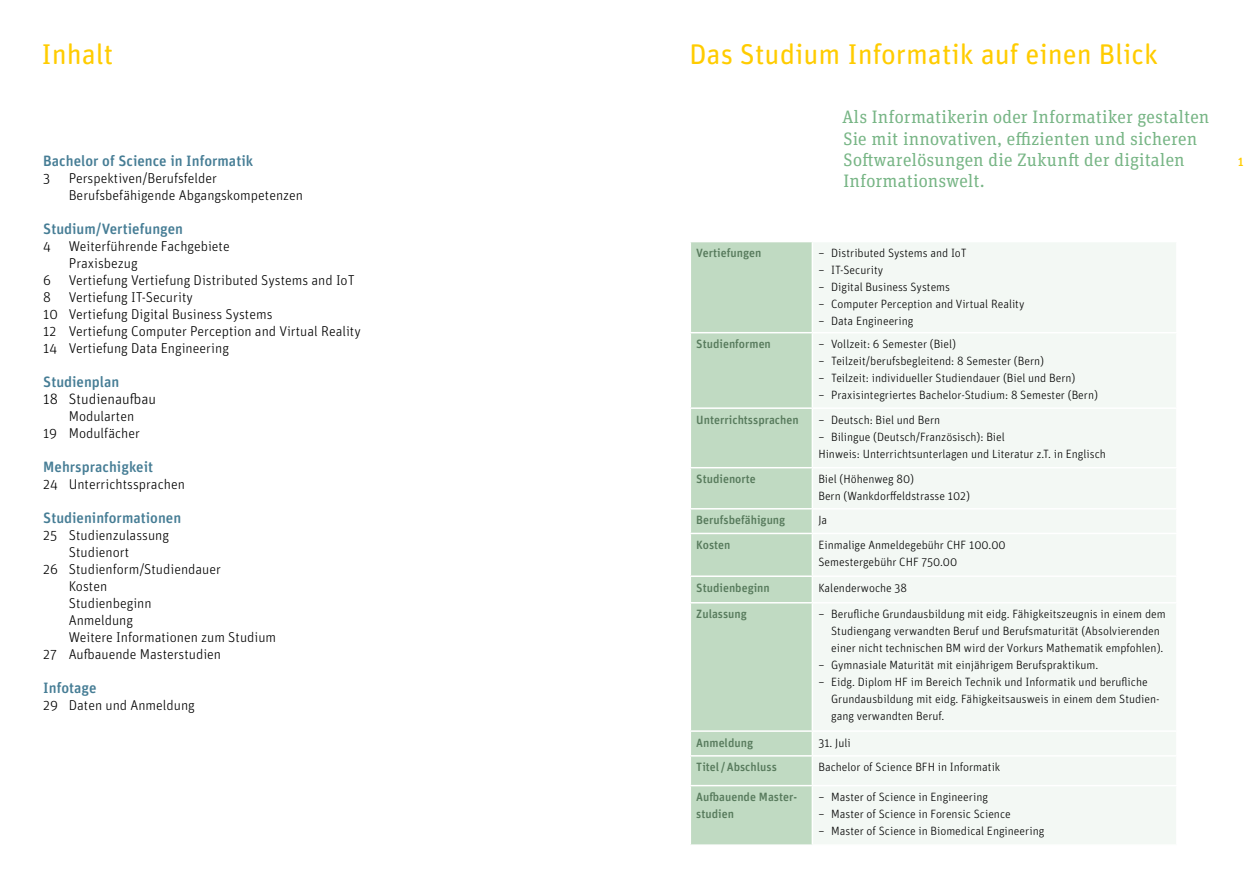
<style>
.page{position:relative;width:1259px;height:893px;background:#fff}
.page>*{position:absolute;margin:0;border:0;box-sizing:border-box;transform-origin:0 0}
.t1{font:28.5px "Unit Rounded Pro";color:#fc0}
.t2{font:18px/21.3px "Unit Slab Pro";letter-spacing:.01em;color:#77b585}
.t3{font:500 15px "Unit Rounded Pro";color:#467d95}
.t4{font:300 15px "Unit Rounded Pro";color:#000}
.t5{font:300 14.25px/17px "Unit Rounded Pro";color:#000}
.t6{font:300 12px/17px "Unit Rounded Pro";color:#000}
.t7{font:500 12px/17px "Unit Rounded Pro";color:#587b5d}
.t8{font:500 12px "Unit Rounded Pro";color:#fc0}
</style>
<div class="page">
<div style="left:691px;top:242px;width:120px;height:602px;background:#c0dac2"></div>
<div style="left:813px;top:243px;width:363px;height:601px;background:#f3f8f4"></div>
<hr style="left:689px;top:332px;width:123px;height:1px;background:#fff">
<hr style="left:689px;top:407px;width:123px;height:2px;background:#fff">
<hr style="left:689px;top:467px;width:123px;height:1px;background:#fff">
<hr style="left:689px;top:508px;width:123px;height:1px;background:#fff">
<hr style="left:689px;top:533px;width:123px;height:1px;background:#fff">
<hr style="left:689px;top:575px;width:123px;height:2px;background:#fff">
<hr style="left:689px;top:602px;width:123px;height:1px;background:#fff">
<hr style="left:689px;top:730px;width:123px;height:2px;background:#fff">
<hr style="left:689px;top:755px;width:123px;height:2px;background:#fff">
<hr style="left:689px;top:785px;width:123px;height:1px;background:#fff">
<hr style="left:812px;top:332px;width:365px;height:1px;background:#fff">
<hr style="left:812px;top:407px;width:365px;height:2px;background:#fff">
<hr style="left:812px;top:467px;width:365px;height:1px;background:#fff">
<hr style="left:812px;top:508px;width:365px;height:1px;background:#fff">
<hr style="left:812px;top:533px;width:365px;height:1px;background:#fff">
<hr style="left:812px;top:575px;width:365px;height:2px;background:#fff">
<hr style="left:812px;top:602px;width:365px;height:1px;background:#fff">
<hr style="left:812px;top:730px;width:365px;height:2px;background:#fff">
<hr style="left:812px;top:755px;width:365px;height:2px;background:#fff">
<hr style="left:812px;top:785px;width:365px;height:1px;background:#fff">
<h1 class="t1" style="left:41px;top:34px;width:73px">Inhalt</h1>
<h1 class="t1" style="left:689px;top:34px;width:470px">Das Studium Informatik auf einen Blick</h1>
<h2 class="t2" style="left:842px;top:106px;width:368px">Als Informatikerin oder Informatiker gestalten Sie mit innovativen, effizienten und sicheren Softwarelösungen die Zukunft der digitalen Informationswelt.</h2>
<p class="t3" style="left:43px;top:150px;width:211px">Bachelor of Science in Informatik</p>
<p class="t8" style="left:1237px;top:153px;width:8px">1</p>
<p class="t5" style="left:43px;top:169px;width:9px">3</p>
<p class="t5" style="left:69px;top:169px;width:236px">Perspektiven/Berufsfelder<br>Berufsbefähigende Abgangskompetenzen</p>
<p class="t3" style="left:43px;top:218px;width:141px">Studium/Vertiefungen</p>
<p class="t5" style="left:43px;top:237px;width:188px">4 Weiterführende Fachgebiete</p>
<p class="t5" style="left:69px;top:254px;width:70px">Praxisbezug</p>
<p class="t5" style="left:43px;top:271px;width:313px">6 Vertiefung Vertiefung Distributed Systems and IoT</p>
<p class="t5" style="left:43px;top:288px;width:151px">8 Vertiefung IT-Security</p>
<p class="t5" style="left:43px;top:305px;width:231px">10 Vertiefung Digital Business Systems</p>
<p class="t5" style="left:43px;top:322px;width:319px">12 Vertiefung Computer Perception and Virtual Reality</p>
<p class="t5" style="left:43px;top:339px;width:187px">14 Vertiefung Data Engineering</p>
<p class="t3" style="left:43px;top:371px;width:78px">Studienplan</p>
<p class="t4" style="left:43px;top:389px;width:114px">18 Studienaufbau</p>
<p class="t5" style="left:43px;top:407px;width:98px;text-indent:26px">Modularten<br>19 Modulfächer</p>
<p class="t3" style="left:43px;top:456px;width:111px">Mehrsprachigkeit</p>
<p class="t5" style="left:43px;top:475px;width:143px">24 Unterrichtssprachen</p>
<p class="t3" style="left:43px;top:507px;width:139px">Studieninformationen</p>
<p class="t5" style="left:43px;top:526px;width:127px">25 Studienzulassung</p>
<p class="t5" style="left:69px;top:543px;width:62px">Studienort</p>
<p class="t5" style="left:43px;top:560px;width:179px">26 Studienform/Studiendauer</p>
<p class="t5" style="left:69px;top:577px;width:40px">Kosten</p>
<p class="t5" style="left:69px;top:594px;width:84px">Studienbeginn</p>
<p class="t5" style="left:69px;top:611px;width:66px">Anmeldung</p>
<p class="t5" style="left:69px;top:628px;width:209px">Weitere Informationen zum Studium</p>
<p class="t5" style="left:43px;top:645px;width:179px">27 Aufbauende Masterstudien</p>
<p class="t3" style="left:43px;top:677px;width:55px">Infotage</p>
<p class="t5" style="left:43px;top:696px;width:153px">29 Daten und Anmeldung</p>
<p class="t7" style="left:696px;top:244px;width:67px">Vertiefungen</p>
<p class="t6" style="left:818px;top:244px;width:150px">– Distributed Systems and IoT</p>
<p class="t6" style="left:818px;top:261px;width:66px">– IT-Security</p>
<p class="t6" style="left:818px;top:278px;width:133px">– Digital Business Systems</p>
<p class="t6" style="left:818px;top:295px;width:208px">– Computer Perception and Virtual Reality</p>
<p class="t6" style="left:818px;top:312px;width:97px">– Data Engineering</p>
<p class="t7" style="left:696px;top:335px;width:76px">Studienformen</p>
<p class="t6" style="left:818px;top:335px;width:139px">– Vollzeit: 6 Semester (Biel)</p>
<p class="t6" style="left:818px;top:352px;width:227px">– Teilzeit/berufsbegleitend: 8 Semester (Bern)</p>
<p class="t6" style="left:818px;top:369px;width:258px">– Teilzeit: individueller Studiendauer (Biel und Bern)</p>
<p class="t6" style="left:818px;top:386px;width:281px">– Praxisintegriertes Bachelor-Studium: 8 Semester (Bern)</p>
<p class="t7" style="left:696px;top:410px;width:104px">Unterrichtssprachen</p>
<p class="t6" style="left:818px;top:411px;width:123px">– Deutsch: Biel und Bern</p>
<p class="t6" style="left:818px;top:428px;width:289px">– Bilingue (Deutsch/Französisch): Biel<br>Hinweis: Unterrichtsunterlagen und Literatur z.T. in Englisch</p>
<p class="t7" style="left:696px;top:470px;width:61px">Studienorte</p>
<p class="t6" style="left:818px;top:470px;width:153px">Biel (Höhenweg 80)<br>Bern (Wankdorffeldstrasse 102)</p>
<p class="t7" style="left:696px;top:511px;width:91px">Berufsbefähigung</p>
<p class="t6" style="left:818px;top:511px;width:10px">Ja</p>
<p class="t7" style="left:696px;top:536px;width:36px">Kosten</p>
<p class="t6" style="left:818px;top:536px;width:189px">Einmalige Anmeldegebühr CHF 100.00<br>Semestergebühr CHF 750.00</p>
<p class="t7" style="left:696px;top:578px;width:75px">Studienbeginn</p>
<p class="t6" style="left:818px;top:579px;width:90px">Kalenderwoche 38</p>
<p class="t7" style="left:696px;top:605px;width:52px">Zulassung</p>
<p class="t6" style="left:831px;top:605px;width:336px;text-indent:-13px">– Berufliche Grundausbildung mit eidg. Fähigkeitszeugnis in einem dem<br>Studiengang verwandten Beruf und Berufsmaturität (Absolvierenden einer nicht technischen BM wird der Vorkurs Mathematik empfohlen).</p>
<p class="t6" style="left:818px;top:656px;width:281px">– Gymnasiale Maturität mit einjährigem Berufspraktikum.</p>
<p class="t6" style="left:831px;top:673px;width:330px;text-indent:-13px">– Eidg. Diplom HF im Bereich Technik und Informatik und berufliche<br>Grundausbildung mit eidg. Fähigkeitsausweis in einem dem Studien&shy;gang verwandten Beruf.</p>
<p class="t7" style="left:696px;top:733px;width:58px">Anmeldung</p>
<p class="t6" style="left:818px;top:734px;width:34px">31. Juli</p>
<p class="t7" style="left:696px;top:758px;width:82px">Titel/Abschluss</p>
<p class="t6" style="left:818px;top:758px;width:183px">Bachelor of Science BFH in Informatik</p>
<p class="t7" style="left:696px;top:788px;width:102px">Aufbauende Master&shy;studien</p>
<p class="t6" style="left:818px;top:788px;width:171px">– Master of Science in Engineering</p>
<p class="t6" style="left:818px;top:805px;width:194px">– Master of Science in Forensic Science</p>
<p class="t6" style="left:818px;top:822px;width:227px">– Master of Science in Biomedical Engineering</p>
</div>
